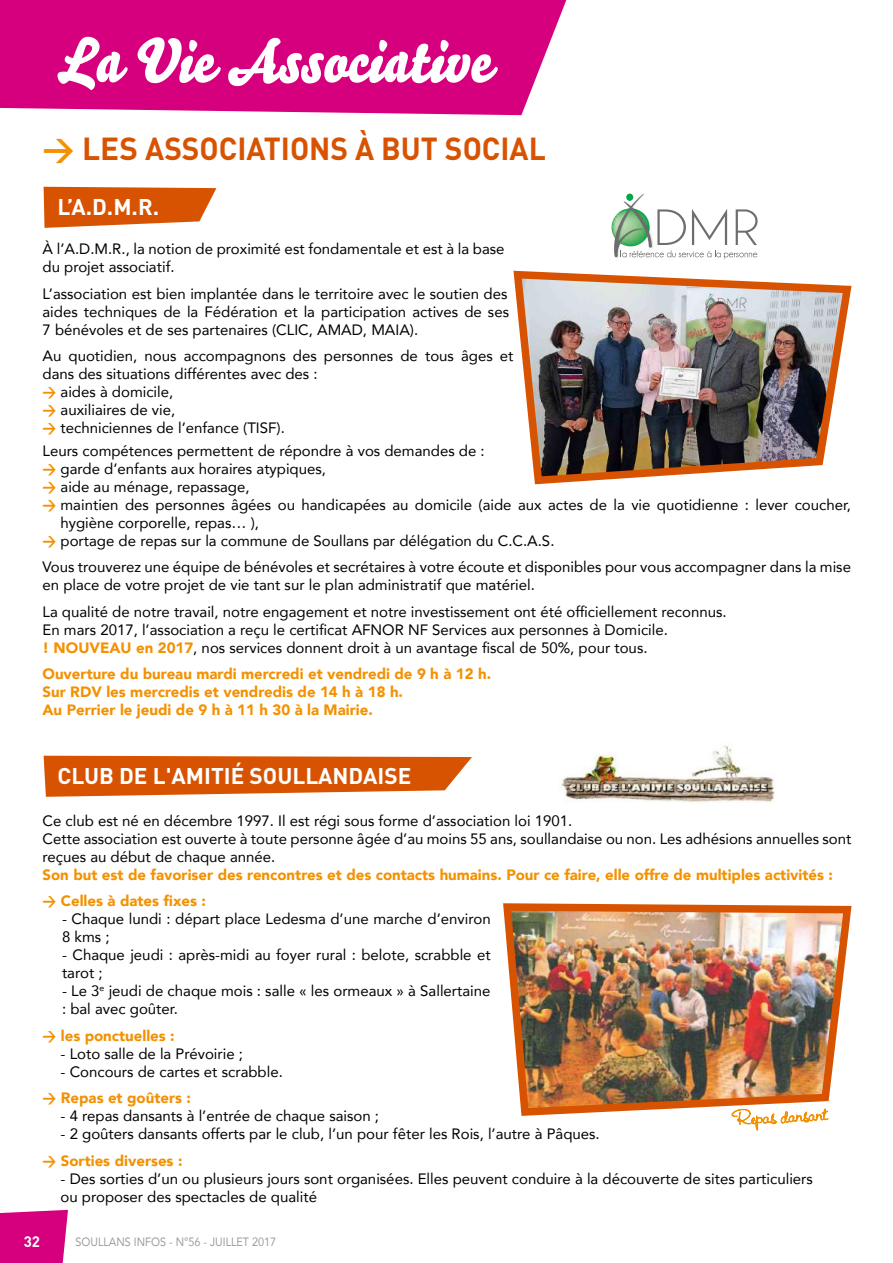
<style>
.page{position:relative;width:893px;height:1263px;background:#fff}
.page>*{position:absolute;margin:0;border:0;box-sizing:border-box;transform-origin:0 0}
.t1{font:60px "Bello Script";color:#fff}
.t2{font:700 31.5px "DIN";color:#d85301}
.t3{font:700 22.5px "DIN";color:#fff}
.t4{font:15px/18px "Avenir";color:#000}
.t5{font:900 15px/18px "Avenir";color:#f39100}
.t6{font:700 15px "DIN";color:#fff}
.t7{font:12px "Avenir";color:#9c9c9d;scale:.9 1}
.s1{color:#f39100}
.s2{font-family:"DIN";font-weight:700;color:#f39100}
.s3{font-weight:900;color:#f39100}
.s4{font-family:"DIN";font-weight:700}
</style>
<div class="page">
<svg style="left:0;top:1210px;width:68px;height:53px;background:#d81086"></svg>
<svg style="left:0;top:0;width:566px;height:115px;background:#d81086"></svg>
<svg style="left:44px;top:187px;width:172px;height:41px;background:#dd6a24"></svg>
<svg style="left:612px;top:194px;width:146px;height:65px"></svg>
<img style="left:513px;top:270px;width:339px;height:215px">
<svg style="left:44px;top:756px;width:428px;height:41px;background:#dc6820"></svg>
<img style="left:561px;top:742px;width:214px;height:61px">
<img style="left:503px;top:903px;width:349px;height:217px">
<svg style="left:731px;top:1101px;width:97px;height:30px"></svg>
<h1 class="t1" style="left:57px;top:17px;width:435px">La Vie Associative</h1>
<h2 class="t2" style="left:43px;top:128px;width:505px"><span class="s1">&gt;</span> LES ASSOCIATIONS À BUT SOCIAL</h2>
<h3 class="t3" style="left:57px;top:193px;width:103px">L’A.D.M.R.</h3>
<p class="t4" style="left:43px;top:240px;width:464px">À l’A.D.M.R., la notion de proximité est fondamentale et est à la base du projet associatif.</p>
<p class="t4" style="left:43px;top:284px;width:468px;text-align:justify">L’association est bien implantée dans le territoire avec le soutien des aides techniques de la Fédération et la participation actives de ses 7 bénévoles et de ses partenaires (CLIC, AMAD, MAIA).</p>
<p class="t4" style="left:43px;top:347px;width:472px">Au quotidien, nous accompagnons des personnes de tous âges et dans des situations différentes avec des :<br><span class="s2">&gt;</span> aides à domicile,<br><span class="s2">&gt;</span> auxiliaires de vie,<br><span class="s2">&gt;</span> techniciennes de l’enfance (TISF).</p>
<p class="t4" style="left:43px;top:441px;width:444px">Leurs compétences permettent de répondre à vos demandes de :</p>
<p class="t4" style="left:43px;top:459px;width:285px"><span class="s2">&gt;</span> garde d’enfants aux horaires atypiques,</p>
<p class="t4" style="left:43px;top:477px;width:209px"><span class="s2">&gt;</span> aide au ménage, repassage,</p>
<p class="t4" style="left:43px;top:495px;width:810px"><span class="s2">&gt;</span> maintien des personnes âgées ou handicapées au domicile (aide aux actes de la vie quotidienne : lever coucher,</p>
<p class="t4" style="left:61px;top:513px;width:200px">hygiène corporelle, repas… ),</p>
<p class="t4" style="left:43px;top:531px;width:513px"><span class="s2">&gt;</span> portage de repas sur la commune de Soullans par délégation du C.C.A.S.</p>
<p class="t4" style="left:43px;top:557px;width:810px">Vous trouverez une équipe de bénévoles et secrétaires à votre écoute et disponibles pour vous accompagner dans la mise en place de votre projet de vie tant sur le plan administratif que matériel.</p>
<p class="t4" style="left:43px;top:602px;width:686px">La qualité de notre travail, notre engagement et notre investissement ont été officiellement reconnus.<br>En mars 2017, l’association a reçu le certificat AFNOR NF Services aux personnes à Domicile.<br><span class="s3">! NOUVEAU en 2017</span>, nos services donnent droit à un avantage fiscal de 50%, pour tous.</p>
<p class="t5" style="left:43px;top:664px;width:450px">Ouverture du bureau mardi mercredi et vendredi de 9 h à 12 h.<br>Sur RDV les mercredis et vendredis de 14 h à 18 h.<br>Au Perrier le jeudi de 9 h à 11 h 30 à la Mairie.</p>
<h3 class="t3" style="left:57px;top:761px;width:355px">CLUB DE L'AMITIÉ SOULLANDAISE</h3>
<p class="t4" style="left:43px;top:811px;width:810px">Ce club est né en décembre 1997. Il est régi sous forme d’association loi 1901.<br>Cette association est ouverte à toute personne âgée d’au moins 55 ans, soullandaise ou non. Les adhésions annuelles sont reçues au début de chaque année.</p>
<p class="t5" style="left:43px;top:861px;width:792px;line-height:26.5px">Son but est de favoriser des rencontres et des contacts humains. Pour ce faire, elle offre de multiples activités : <span class="s4">&gt;</span> Celles à dates fixes :</p>
<p class="t4" style="left:62px;top:910px;width:430px">- Chaque lundi : départ place Ledesma d’une marche d’environ<br>8 kms ;</p>
<p class="t4" style="left:62px;top:946px;width:430px">- Chaque jeudi : après-midi au foyer rural : belote, scrabble et tarot ;</p>
<p class="t4" style="left:62px;top:982px;width:430px">- Le 3<sup>e</sup> jeudi de chaque mois : salle « les ormeaux » à Sallertaine : bal avec goûter.</p>
<p class="t5" style="left:43px;top:1026px;width:134px"><span class="s4">&gt;</span> les ponctuelles :</p>
<p class="t4" style="left:61px;top:1044px;width:184px">- Loto salle de la Prévoirie ;</p>
<p class="t4" style="left:43px;top:1058px;width:242px;line-height:26.5px;text-indent:18px">- Concours de cartes et scrabble. <span class="s2">&gt;</span> <span class="s3">Repas et goûters :</span></p>
<p class="t4" style="left:61px;top:1107px;width:320px">- 4 repas dansants à l’entrée de chaque saison ;</p>
<p class="t4" style="left:43px;top:1120px;width:559px;line-height:26.5px;text-indent:18px">- 2 goûters dansants offerts par le club, l’un pour fêter les Rois, l’autre à Pâques. <span class="s2">&gt;</span> <span class="s3">Sorties diverses :</span></p>
<p class="t4" style="left:61px;top:1169px;width:754px">- Des sorties d’un ou plusieurs jours sont organisées. Elles peuvent conduire à la découverte de sites particuliers ou proposer des spectacles de qualité</p>
<p class="t6" style="left:24px;top:1232px;width:18px">32</p>
<p class="t7" style="left:75px;top:1232px;width:224px">SOULLANS INFOS - N°56 - JUILLET 2017</p>
</div>
